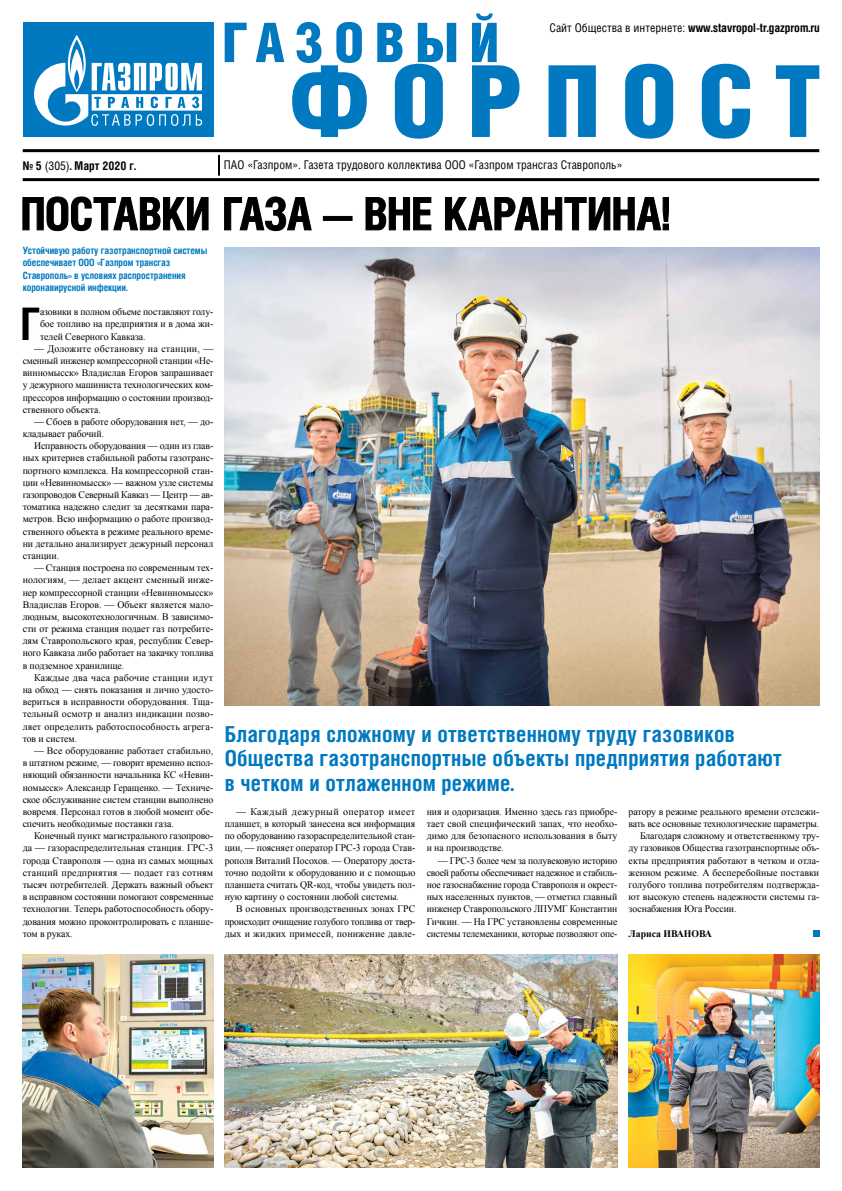
<style>
.page{position:relative;width:842px;height:1191px;background:#fff}
.page>*{position:absolute;margin:0;border:0;box-sizing:border-box;transform-origin:0 0}
.t1{font:700 44.8px "Helios Cond";color:#000}
.t2{font:700 22px/24.4px "Helios Cond";letter-spacing:.01em;color:#0079c1}
.t3{font:700 12px "Helios Cond";color:#000}
.t4{font:12px "Helios Cond";color:#000}
.t5{font:10px/12.2px "Times New Roman";letter-spacing:-.005em;color:#000;text-align:justify}
.t6{font:700 10px/12.2px "Helios Cond";letter-spacing:-.005em;color:#0079c1}
.t7{font:700 10px "Times New Roman";letter-spacing:-.005em;color:#000}
.s1{font-weight:400}
.s2{font-family:"Times New Roman PSMT2"}
</style>
<div class="page">
<div style="left:23px;top:23px;width:190px;height:114px;background:#0079c1"></div>
<svg style="left:34px;top:35px;width:168px;height:91px"></svg>
<svg style="left:225px;top:23px;width:22px;height:39px"></svg>
<svg style="left:256px;top:23px;width:28px;height:39px"></svg>
<svg style="left:292px;top:22px;width:75px;height:115px"></svg>
<svg style="left:377px;top:23px;width:79px;height:116px"></svg>
<svg style="left:472px;top:13px;width:47px;height:124px"></svg>
<svg style="left:549px;top:65px;width:47px;height:72px"></svg>
<svg style="left:625px;top:64px;width:48px;height:75px"></svg>
<svg style="left:702px;top:64px;width:48px;height:75px"></svg>
<svg style="left:776px;top:65px;width:43px;height:72px"></svg>
<hr style="left:23px;top:149px;width:796px;height:3px;background:#000">
<hr style="left:23px;top:178px;width:796px;height:3px;background:#000">
<svg style="left:219px;top:155px;width:1px;height:20px"></svg>
<svg style="left:23px;top:197px;width:646px;height:34px"></svg>
<svg style="left:813px;top:930px;width:6px;height:6px"></svg>
<img style="left:225px;top:248px;width:594px;height:457px">
<img style="left:23px;top:954px;width:190px;height:213px">
<img style="left:629px;top:954px;width:190px;height:213px">
<img style="left:225px;top:954px;width:392px;height:213px">
<p class="t3" style="left:549px;top:20px;width:272px"><span class="s1">Сайт Общества в интернете:</span> www.stavropol-tr.gazprom.ru</p>
<p class="t3" style="left:23px;top:158px;width:115px">№ 5 <span class="s1">(305)</span>. Март 2020 г.</p>
<p class="t4" style="left:224px;top:157px;width:400px">ПАО «Газпром». Газета трудового коллектива ООО «Газпром трансгаз Ставрополь»</p>
<p class="t6" style="left:23px;top:244px;width:186px">Устойчивую работу газотранспортной системы обеспечивает ООО «Газпром трансгаз Ставрополь» в условиях распространения коронавирусной инфекции.</p>
<h1 class="t1" style="left:20px;top:297px;width:21px">Г</h1>
<p class="t5" style="left:40px;top:305px;width:175px">азовики в полном объеме поставляют голу&shy;бое топливо на предприятия и в дома жи&shy;телей Северного Кавказа.</p>
<p class="t5" style="left:23px;top:342px;width:192px;text-indent:11px">— Доложите обстановку на станции, — сменный инженер компрессорной станции «Не&shy;винномысск» Владислав Егоров запрашивает у дежурного машиниста технологических ком&shy;прессоров информацию о состоянии производ&shy;ственного объекта.</p>
<p class="t5" style="left:23px;top:415px;width:192px;text-indent:11px">— Сбоев в работе оборудования нет, — до&shy;кладывает рабочий.</p>
<p class="t5" style="left:23px;top:439px;width:192px;text-indent:11px">Исправность оборудования — один из глав&shy;ных критериев стабильной работы газотранс&shy;портного комплекса. На компрессорной стан&shy;ции «Невинномысск» — важном узле системы газопроводов Северный Кавказ — Центр — ав&shy;томатика надежно следит за десятками пара&shy;метров. Всю информацию о работе производ&shy;ственного объекта в режиме реального време&shy;ни детально анализирует дежурный персонал станции.</p>
<p class="t5" style="left:23px;top:561px;width:192px;text-indent:11px">— Станция построена по современным тех&shy;нологиям, — делает акцент сменный инже&shy;нер компрессорной станции «Невинномысск» Владислав Егоров. — Объект является мало&shy;людным, высокотехнологичным. В зависимо&shy;сти от режима станция подает газ потребите&shy;лям Ставропольского края, республик Север&shy;ного Кавказа либо работает на закачку топлива в подземное хранилище.</p>
<p class="t5" style="left:23px;top:671px;width:192px;text-indent:11px">Каждые два часа рабочие станции идут на обход — снять показания и лично удосто&shy;вериться в исправности оборудования. Тща&shy;тельный осмотр и анализ индикации позво&shy;ляет определить работоспособность агрега&shy;тов и систем.</p>
<p class="t5" style="left:23px;top:744px;width:192px;text-indent:11px">— Все оборудование работает стабильно, в штатном режиме, — говорит временно испол&shy;няющий обязанности начальника КС «Невин&shy;номысск» Александр Геращенко. — Техниче&shy;ское обслуживание систем станции выполнено вовремя. Персонал готов в любой момент обе&shy;спечить необходимые поставки газа.</p>
<p class="t5" style="left:23px;top:829px;width:192px;text-indent:11px">Конечный пункт магистрального газопрово&shy;да — газораспределительная станция. ГРС- 3 города Ставрополя — одна из самых мощных станций предприятия — подает газ сотням тысяч потребителей. Держать важный объект в исправном состоянии помогают современные технологии. Теперь работоспособность обору&shy;дования можно проконтролировать с планше&shy;том в руках.</p>
<h2 class="t2" style="left:225px;top:721px;width:559px">Благодаря сложному и ответственному труду газовиков<br>Общества газотранспортные объекты предприятия работают в четком и отлаженном режиме.</h2>
<p class="t5" style="left:225px;top:805px;width:192px;text-indent:11px">— Каждый дежурный оператор имеет планшет, в который занесена вся информация по оборудованию газораспределительной стан&shy;ции, — поясняет оператор ГРС-3 города Став&shy;рополя Виталий Посохов. — Оператору доста&shy;точно подойти к оборудованию и с помощью планшета считать QR-код, чтобы увидеть пол&shy;ную картину о состоянии любой системы.</p>
<p class="t5" style="left:225px;top:902px;width:192px;text-indent:11px">В основных производственных зонах ГРС происходит очищение голубого топлива от твер&shy;дых и жидких примесей, понижение давле<span class="s2">-</span></p>
<p class="t5" style="left:427px;top:805px;width:192px">ния и одоризация. Именно здесь газ приобре&shy;тает свой специфический запах, что необхо&shy;димо для безопасного использования в быту и на производстве.</p>
<p class="t5" style="left:427px;top:854px;width:192px;text-indent:11px">— ГРС-3 более чем за полувековую историю своей работы обеспечивает надежное и стабиль&shy;ное газоснабжение города Ставрополя и окрест&shy;ных населенных пунктов, — отметил главный инженер Ставропольского ЛПУМГ Константин Гичкин. — На ГРС установлены современные системы телемеханики, которые позволяют опе<span class="s2">-</span></p>
<p class="t5" style="left:629px;top:805px;width:192px">ратору в режиме реального времени отслежи<span class="s2">-</span></p>
<p class="t5" style="left:629px;top:817px;width:192px">вать все основные технологические параметры.</p>
<p class="t5" style="left:640px;top:829px;width:181px">Благодаря сложному и ответственному тру<span class="s2">-</span></p>
<p class="t5" style="left:629px;top:842px;width:192px">ду газовиков Общества газотранспортные объ<span class="s2">-</span></p>
<p class="t5" style="left:629px;top:854px;width:192px">екты предприятия работают в четком и отла<span class="s2">-</span></p>
<p class="t5" style="left:629px;top:866px;width:192px">женном режиме. А бесперебойные поставки</p>
<p class="t5" style="left:629px;top:878px;width:192px">голубого топлива потребителям подтвержда<span class="s2">-</span></p>
<p class="t5" style="left:629px;top:890px;width:192px">ют высокую степень надежности системы га<span class="s2">-</span></p>
<p class="t5" style="left:629px;top:902px;width:109px">зоснабжения Юга России.</p>
<p class="t7" style="left:629px;top:926px;width:85px">Лариса ИВАНОВА</p>
</div>
